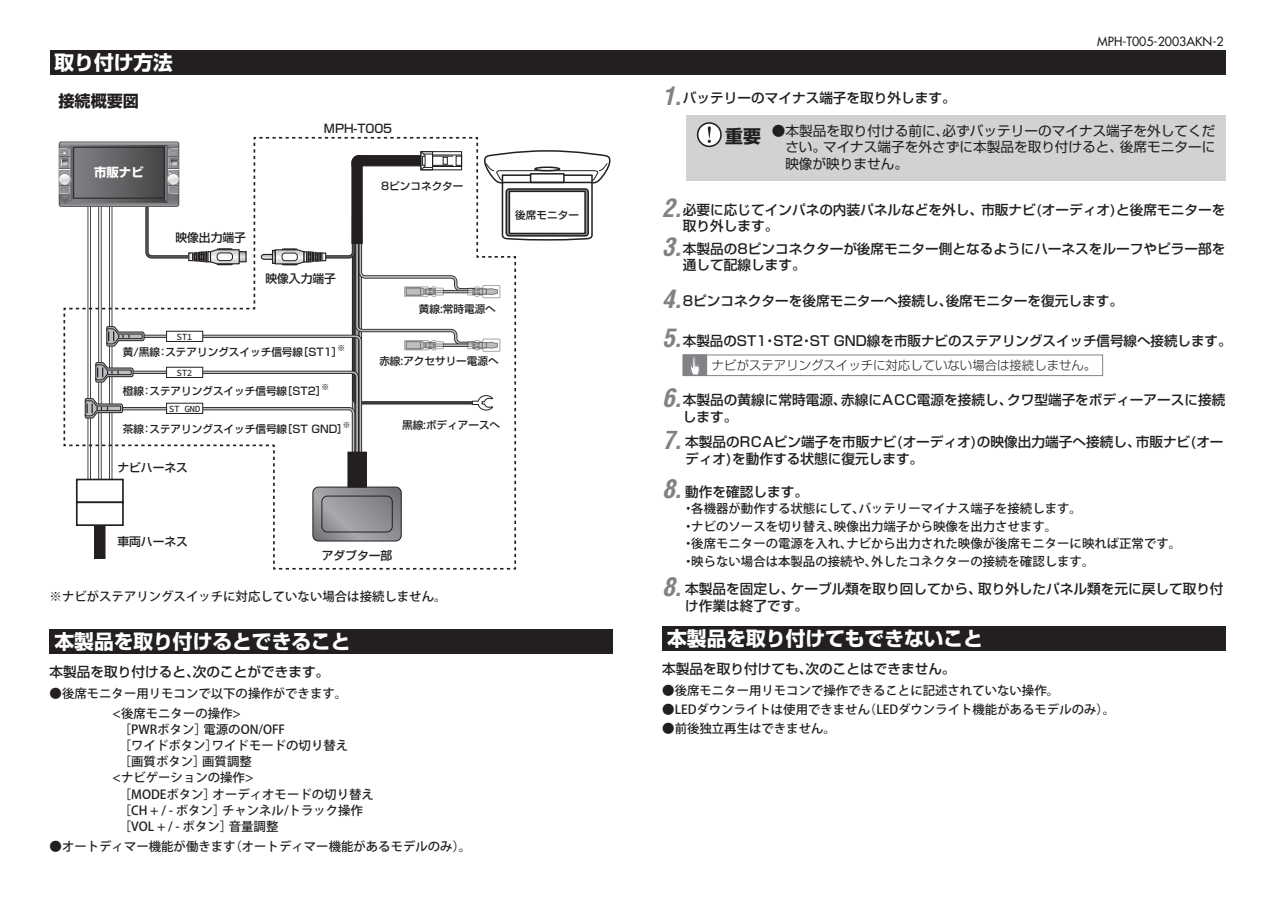
<style>
.page{position:relative;width:1275px;height:903px;background:#fff}
.page>*{position:absolute;margin:0;border:0;box-sizing:border-box;transform-origin:0 0}
.t1{font:italic 700 condensed 24.85px "Arena";color:#808285}
.t2{font:700 19.78px "Shin Go Pro";color:#fff}
.t3{font:700 17.85px "Shin Go Pro";color:#231f20}
.t4{font:700 16.1px "Shin Go Pro";color:#231f20}
.t5{font:500 13.65px/16.1px "Shin Go Pro";color:#231f20}
.t6{font:13.65px/16.1px "Shin Go Pro";color:#231f20}
.t7{font:500 12.42px/20.1px "Koz Go Pro";color:#231f20}
.t8{font:300 12.42px "Shin Go Pro";color:#231f20}
.t9{font:12.42px "Futura";color:#231f20}
.t10{font:700 12.42px "Shin Go Pro";color:#fff}
.t11{font:500 11.72px "Shin Go Pro";color:#231f20}
.t12{font:500 10.67px "Shin Go Pro";color:#231f20}
.t13{font:9.45px "Source Code Variable";letter-spacing:-.05em;color:#231f20}
.t14{font:500 8.22px "Shin Go Pro";color:#231f20}
.s1{font-size:10.67px}
.s2{font-family:"Shin Go Pro";font-weight:500;font-style:normal;font-stretch:normal;font-size:13.65px;color:#231f20}
</style>
<div class="page">
<div style="left:50px;top:50px;width:1175px;height:24px;background:#231f20"></div>
<div style="left:50px;top:629px;width:563px;height:25px;background:#231f20"></div>
<div style="left:662px;top:626px;width:563px;height:25px;background:#231f20"></div>
<div style="left:58px;top:172px;width:14px;height:15px;background:#cececf;border-radius:7px"></div>
<svg style="left:59px;top:136px;width:552px;height:434px"></svg>
<div style="left:686px;top:115px;width:539px;height:66px;background:#d1d2d4"></div>
<div style="left:683px;top:355px;width:420px;height:21px;border:1px solid #808285"></div>
<div style="left:683px;top:355px;width:24px;height:20px;background:#808285"></div>
<svg style="left:690px;top:357px;width:10px;height:16px"></svg>
<h2 class="t2" style="left:55px;top:46px;width:120px">取り付け方法</h2>
<p class="t4" style="left:58px;top:88px;width:82px">接続概要図</p>
<p class="t10" style="left:94px;top:163px;width:51px">市販ナビ</p>
<p class="t11" style="left:175px;top:228px;width:72px">映像出力端子</p>
<p class="t11" style="left:324px;top:119px;width:70px">MPH T- 005</p>
<p class="t11" style="left:265px;top:269px;width:72px">映像入力端子</p>
<p class="t12" style="left:381px;top:177px;width:84px">8ピンコネクター</p>
<p class="t12" style="left:419px;top:300px;width:78px">黄線:常時電源へ</p>
<p class="t13" style="left:177px;top:330px;width:18px">ST1</p>
<p class="t13" style="left:177px;top:366px;width:18px">ST2</p>
<p class="t13" style="left:184px;top:402px;width:18px">GND</p>
<p class="t14" style="left:332px;top:341px;width:15px">※<span class="s1">[</span></p>
<p class="t12" style="left:165px;top:343px;width:139px">ステアリングスイッチ信号線</p>
<p class="t12" style="left:123px;top:343px;width:39px">黄/黒線</p>
<p class="t12" style="left:298px;top:343px;width:35px">［ST1</p>
<p class="t12" style="left:157px;top:343px;width:12px">：</p>
<p class="t14" style="left:316px;top:380px;width:15px">※<span class="s1">[</span></p>
<p class="t12" style="left:149px;top:382px;width:139px">ステアリングスイッチ信号線</p>
<p class="t12" style="left:123px;top:382px;width:23px">橙線</p>
<p class="t12" style="left:282px;top:382px;width:35px">［ST2</p>
<p class="t12" style="left:142px;top:382px;width:12px">：</p>
<p class="t13" style="left:169px;top:402px;width:12px">ST</p>
<p class="t14" style="left:337px;top:418px;width:15px">※<span class="s1">[</span></p>
<p class="t12" style="left:149px;top:420px;width:139px">ステアリングスイッチ信号線</p>
<p class="t12" style="left:123px;top:420px;width:23px">茶線</p>
<p class="t12" style="left:282px;top:420px;width:57px">［ST GND</p>
<p class="t12" style="left:142px;top:420px;width:12px">：</p>
<p class="t11" style="left:117px;top:458px;width:72px">ナビハーネス</p>
<p class="t12" style="left:379px;top:352px;width:121px">赤線:アクセサリー電源へ</p>
<p class="t12" style="left:402px;top:417px;width:100px">黒線:ボディアースへ</p>
<p class="t12" style="left:515px;top:206px;width:65px">後席モニター</p>
<p class="t11" style="left:117px;top:532px;width:72px">車両ハーネス</p>
<p class="t11" style="left:322px;top:545px;width:72px">アダプター部</p>
<p class="t7" style="left:50px;top:586px;width:398px">※ナビがステアリングスイッチに対応していない場合は接続しません。</p>
<h2 class="t2" style="left:55px;top:625px;width:298px">本製品を取り付けるとできること</h2>
<p class="t5" style="left:193px;top:662px;width:138px">次のことができます。</p>
<p class="t5" style="left:50px;top:662px;width:152px">本製品を取り付けると、</p>
<p class="t7" style="left:113px;top:684px;width:236px;text-indent:-63px">●後席モニター用リモコンで以下の操作ができます。&lt;後席モニターの操作&lt;</p>
<p class="t7" style="left:203px;top:720px;width:83px">電源のON/OFF</p>
<p class="t7" style="left:113px;top:720px;width:96px">　［PWRボタン］</p>
<p class="t7" style="left:202px;top:738px;width:51px;line-height:16.1px;text-indent:-90px">　［ワイドボタン］<br>画質調整</p>
<p class="t7" style="left:212px;top:736px;width:138px">ワイドモードの切り替え</p>
<p class="t7" style="left:113px;top:752px;width:95px">　［画質ボタン］</p>
<p class="t7" style="left:113px;top:768px;width:142px">&lt;ナビゲーションの操作&lt;</p>
<p class="t7" style="left:213px;top:784px;width:163px">オーディオモードの切り替え</p>
<p class="t7" style="left:113px;top:784px;width:105px">　［MODEボタン］</p>
<p class="t7" style="left:113px;top:801px;width:114px">　［CH + -/ ボタン］</p>
<p class="t7" style="left:222px;top:801px;width:143px">チャンネル/トラック操作</p>
<p class="t7" style="left:229px;top:817px;width:243px;text-indent:-117px">　［VOL + -/ ボタン］<br>（オートディマー機能があるモデルのみ。(</p>
<p class="t7" style="left:229px;top:817px;width:51px">音量調整</p>
<p class="t7" style="left:50px;top:837px;width:188px">●オートディマー機能が働きます</p>
<h1 class="t1" style="left:662px;top:80px;width:20px">1.</h1>
<p class="t5" style="left:683px;top:88px;width:274px">バッテリーのマイナス端子を取り外します。</p>
<p class="t9" style="left:1097px;top:34px;width:128px">MPH T- 005-2003AKN-2</p>
<h3 class="t3" style="left:725px;top:122px;width:37px">重要</h3>
<p class="t6" style="left:943px;top:121px;width:274px">必ずバッテリーのマイナス端子を外してくだ</p>
<p class="t6" style="left:772px;top:121px;width:179px">●本製品を取り付ける前に、</p>
<p class="t6" style="left:1120px;top:138px;width:97px">後席モニターに</p>
<p class="t6" style="left:823px;top:138px;width:302px">マイナス端子を外さずに本製品を取り付けると、</p>
<p class="t6" style="left:785px;top:138px;width:124px">さい。<br>映像が映りません。</p>
<h1 class="t1" style="left:662px;top:192px;width:20px">2.</h1>
<p class="t5" style="left:683px;top:200px;width:544px">必要に応じてインパネの内装パネルなどを外し、市販ナビ(オーディオ)と後席モニターを取り外します。</p>
<h1 class="t1" style="left:662px;top:231px;width:20px">3.</h1>
<p class="t5" style="left:683px;top:239px;width:544px">本製品の8ピンコネクターが後席モニター側となるようにハーネスをルーフやピラー部を通して配線します。</p>
<h1 class="t1" style="left:662px;top:283px;width:32px">4.<span class="s2">8</span></h1>
<p class="t5" style="left:946px;top:292px;width:179px">後席モニターを復元します。</p>
<p class="t5" style="left:693px;top:292px;width:261px">ピンコネクターを後席モニターへ接続し、</p>
<h1 class="t1" style="left:662px;top:323px;width:20px">5.</h1>
<p class="t5" style="left:810px;top:331px;width:423px">ST GND線を市販ナビのステアリングスイッチ信号線へ接続します。</p>
<p class="t5" style="left:683px;top:331px;width:95px">本製品のST ・1</p>
<p class="t5" style="left:773px;top:331px;width:41px">ST ・2</p>
<p class="t8" style="left:712px;top:355px;width:386px">ナビがステアリングスイッチに対応していない場合は接続しません。</p>
<h1 class="t1" style="left:662px;top:382px;width:20px">6.</h1>
<p class="t5" style="left:1007px;top:390px;width:220px">クワ型端子をボディーアースに接続</p>
<p class="t5" style="left:683px;top:390px;width:165px">本製品の黄線に常時電源、します。</p>
<p class="t5" style="left:841px;top:390px;width:173px">赤線にACC電源を接続し、</p>
<h1 class="t1" style="left:662px;top:424px;width:20px">7.</h1>
<p class="t5" style="left:685px;top:433px;width:457px">本製品のRCAピン端子を市販ナビ(オーディオ)の映像出力端子へ接続し、ディオ)を動作する状態に復元します。</p>
<p class="t5" style="left:1136px;top:433px;width:89px">市販ナビ(オー</p>
<h1 class="t1" style="left:662px;top:474px;width:20px">8.</h1>
<p class="t5" style="left:685px;top:482px;width:124px">動作を確認します。</p>
<p class="t7" style="left:691px;top:499px;width:175px">各機器が動作する状態にして、</p>
<p class="t7" style="left:859px;top:499px;width:225px">バッテリーマイナス端子を接続します。</p>
<p class="t7" style="left:682px;top:499px;width:14px">・</p>
<p class="t7" style="left:691px;top:516px;width:150px">ナビのソースを切り替え、</p>
<p class="t7" style="left:834px;top:516px;width:225px">映像出力端子から映像を出力させます。</p>
<p class="t7" style="left:682px;top:516px;width:14px">・</p>
<p class="t7" style="left:846px;top:534px;width:336px">ナビから出力された映像が後席モニターに映れば正常です。</p>
<p class="t7" style="left:691px;top:534px;width:163px">後席モニターの電源を入れ、</p>
<p class="t7" style="left:682px;top:534px;width:14px">・</p>
<p class="t7" style="left:871px;top:552px;width:225px">外したコネクターの接続を確認します。</p>
<p class="t7" style="left:691px;top:552px;width:188px">映らない場合は本製品の接続や、</p>
<p class="t7" style="left:682px;top:552px;width:14px">・</p>
<h1 class="t1" style="left:662px;top:571px;width:20px">8.</h1>
<p class="t5" style="left:791px;top:580px;width:192px">ケーブル類を取り回してから、</p>
<p class="t5" style="left:978px;top:580px;width:247px">取り外したパネル類を元に戻して取り付</p>
<p class="t5" style="left:685px;top:580px;width:124px">本製品を固定し、け作業は終了です。</p>
<h2 class="t2" style="left:667px;top:623px;width:317px">本製品を取り付けてもできないこと</h2>
<p class="t5" style="left:805px;top:659px;width:152px">次のことはできません。</p>
<p class="t5" style="left:662px;top:659px;width:152px">本製品を取り付けても、</p>
<p class="t7" style="left:864px;top:682px;width:253px;line-height:18.9px;text-indent:-202px">●後席モニター用リモコンで操作できることに記述されていない操作。<br>（LEDダウンライト機能があるモデルのみ。(</p>
<p class="t7" style="left:662px;top:700px;width:209px">●LEDダウンライトは使用できません</p>
<p class="t7" style="left:662px;top:719px;width:175px">●前後独立再生はできません。</p>
</div>
